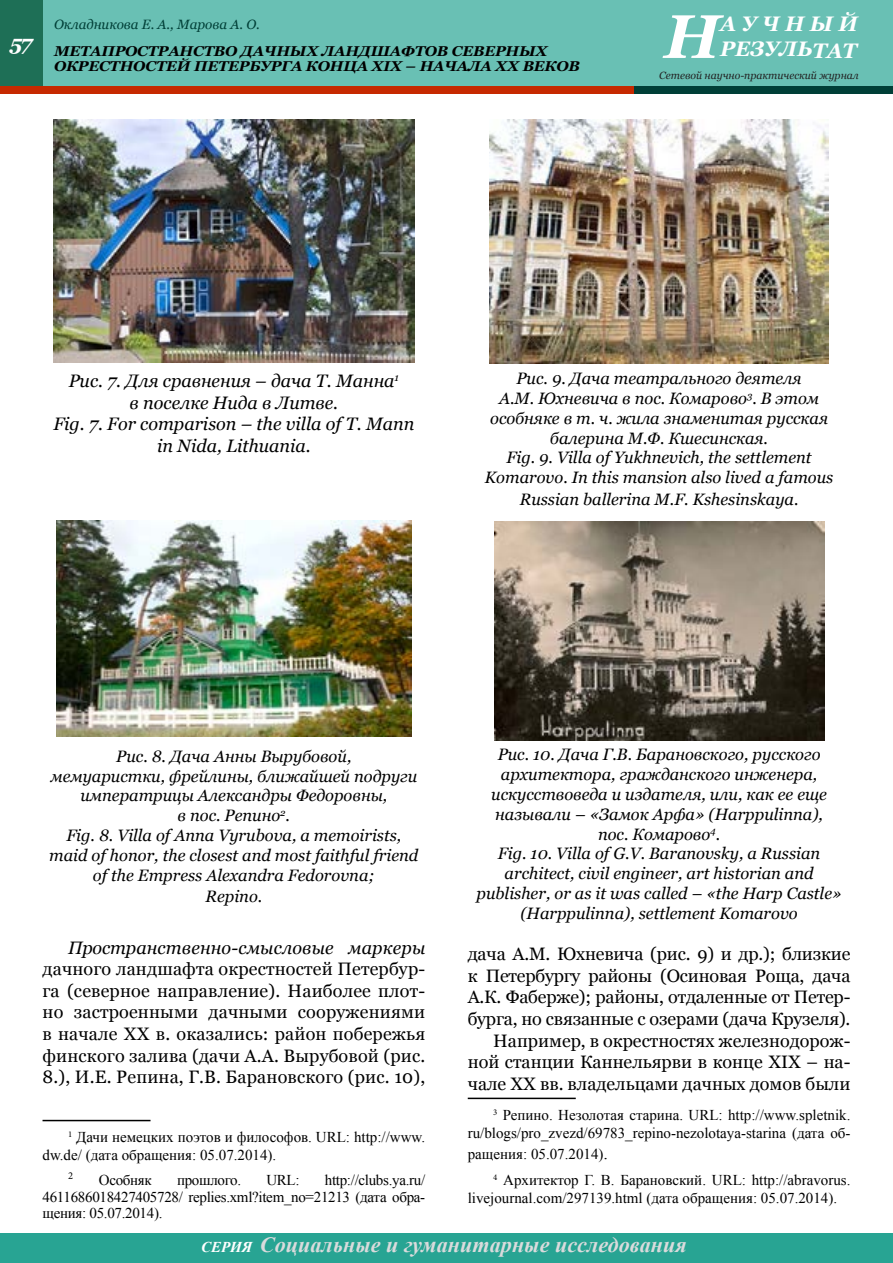
<style>
.page{position:relative;width:893px;height:1263px;background:#fff}
.page>*{position:absolute;margin:0;border:0;box-sizing:border-box;transform-origin:0 0}
.t1{font:italic 700 61.5px "Georgia";color:#fff}
.t2{font:italic 700 21.75px "Times New Roman";color:#dadbdc}
.t3{font:italic 700 21px/25.2px "Georgia";color:#fff}
.t4{font:18px/21.6px "Georgia";color:#000;text-align:justify}
.t5{font:italic 18px/21.6px "Georgia";color:#000;text-align:center}
.t6{font:italic 16.5px/19.8px "Georgia";color:#000;text-align:center}
.t7{font:15px/18px "Times New Roman";color:#000}
.t8{font:15px "Times New Roman";letter-spacing:-.02em;color:#000}
.t9{font:italic 700 14.25px/15px "Georgia";letter-spacing:-.01em;color:#000;scale:1.05 1}
.t10{font:italic 13.5px "Georgia";color:#003f37}
.t11{font:italic 10.5px "Georgia";color:#222}
.t12{font:10.5px "Minion Pro";color:#000}
.s1{font-size:18px}
.s2{font-size:15px;color:#fff}
</style>
<div class="page">
<div style="left:0;top:0;width:893px;height:94px;background:#69c0b4"></div>
<div style="left:0;top:0;width:43px;height:90px;background:#1e6f56"></div>
<div style="left:0;top:86px;width:655px;height:8px;background:#c62900"></div>
<div style="left:634px;top:86px;width:259px;height:8px;background:#003f37"></div>
<div style="left:0;top:1233px;width:893px;height:30px;background:#28a493"></div>
<img style="left:53px;top:119px;width:362px;height:243px">
<img style="left:57px;top:520px;width:354px;height:217px">
<hr style="left:43px;top:1120px;width:108px;height:1px;background:#000">
<img style="left:489px;top:119px;width:340px;height:245px">
<img style="left:494px;top:521px;width:330px;height:220px">
<hr style="left:468px;top:1097px;width:108px;height:2px;background:#000">
<p class="t3" style="left:720px;top:11px;width:139px">АУЧНЫЙ<br>РЕЗУЛЬТАТ</p>
<p class="t11" style="left:659px;top:68px;width:201px">Сетевой научно-практический журнал</p>
<p class="t10" style="left:54px;top:15px;width:207px">Окладникова Е. А., Марова А. О.</p>
<h1 class="t1" style="left:664px;top:-3px;width:58px">Н</h1>
<p class="t9" style="left:54px;top:43px;width:502px;text-indent:-44px"><sup>57</sup> МЕТАПРОСТРАНСТВО ДАЧНЫХ ЛАНДШАФТОВ СЕВЕРНЫХ<br>ОКРЕСТНОСТЕЙ ПЕТЕРБУРГА КОНЦА XIX – НАЧАЛА XX ВЕКОВ</p>
<p class="t5" style="left:53px;top:370px;width:362px">Рис. 7. Для сравнения – дача Т. Манна<sup>1<br></sup>в поселке Нида в Литве.<br>Fig. 7. For comparison – the villa of T. Mann in Nida, Lithuania.</p>
<p class="t6" style="left:485px;top:369px;width:350px">Рис. 9. Дача театрального деятеля<br>А.М. Юхневича в пос. Комарово<sup>3</sup>. В этом особняке в т. ч. жила знаменитая русская балерина М.Ф. Кшесинская.<br>Fig. 9. Villa of Yukhnevich, the settlement Komarovo. In this mansion also lived a famous</p>
<p class="t6" style="left:520px;top:489px;width:280px">Russian ballerina M.F. Kshesinskaya.</p>
<p class="t6" style="left:49px;top:746px;width:371px">Рис. 8. Дача Анны Вырубовой,<br>мемуаристки, фрейлины, ближайшей подруги императрицы Александры Федоровны,<br>в пос. Репино<sup>2</sup>.<br>Fig. 8. Villa of Anna Vyrubova, a memoirists, maid of honor, the closest and most faithful friend of the Empress Alexandra Fedorovna;</p>
<p class="t6" style="left:205px;top:887px;width:58px">Repino.</p>
<p class="t5" style="left:68px;top:937px;width:359px">Пространственно-смысловые маркеры</p>
<p class="t4" style="left:43px;top:958px;width:384px">дачного ландшафта окрестностей Петербур&shy;га (северное направление). Наиболее плот&shy;но застроенными дачными сооружениями в начале ХХ в. оказались: район побережья финского залива (дачи А.А. Вырубовой (рис.<br>8.), И.Е. Репина, Г.В. Барановского (рис. 10),</p>
<p class="t7" style="left:43px;top:1127px;width:384px;text-indent:26px"><sup>1</sup> Дачи немецких поэтов и философов. URL: http://www. dw.de/ (дата обращения: 05.07.2014).</p>
<p class="t12" style="left:68px;top:1169px;width:7px">2</p>
<p class="t8" style="left:99px;top:1170px;width:55px">Особняк</p>
<p class="t8" style="left:177px;top:1170px;width:66px">прошлого.</p>
<p class="t7" style="left:266px;top:1171px;width:35px">URL:</p>
<p class="t7" style="left:43px;top:1172px;width:384px;line-height:16.5px;text-align:justify;text-indent:282px">http://clubs.ya.ru/ 4611686018427405728/ replies.xml?item_no=21213 (дата обра&shy;щения: 05.07.2014).</p>
<p class="t6" style="left:476px;top:745px;width:367px">Рис. 10. Дача Г.В. Барановского, русского архитектора, гражданского инженера, искусствоведа и издателя, или, как ее еще называли – «Замок Арфа» (Harppulinna),<br>пос. Комарово<sup>4</sup>.<br>Fig. 10. Villa of G.V. Baranovsky, a Russian architect, civil engineer, art historian and publisher, or as it was called – «the Harp Castle» (Harppulinna), settlement Komarovo</p>
<p class="t4" style="left:468px;top:944px;width:384px;text-align:right">дача А.М. Юхневича (рис. 9) и др.); близкие к Петербургу районы (Осиновая Роща, дача А.К. Фаберже); районы, отдаленные от Петер&shy;бурга, но связанные с озерами (дача Крузеля).<br>Например, в окрестностях железнодорож&shy;ной станции Каннельярви в конце XIX – на&shy;чале ХХ вв. владельцами дачных домов были</p>
<p class="t7" style="left:468px;top:1105px;width:384px;text-align:right"><sup>3</sup> Репино. Незолотая старина. URL: http://www.spletnik. ru/blogs/pro_zvezd/69783_repino-nezolotaya-starina (дата об-</p>
<p class="t7" style="left:493px;top:1141px;width:359px;line-height:25.5px;text-indent:-25px">ращения: 05.07.2014)<span class="s1">.<br></span><sup>4</sup> Архитектор Г. В. Барановский. URL: http://abravorus.</p>
<p class="t7" style="left:468px;top:1188px;width:371px">livejournal.com/297139.html (дата обращения: 05.07.2014).</p>
<h2 class="t2" style="left:201px;top:1229px;width:487px"><span class="s2">СЕРИЯ</span> Социальные и гуманитарные исследования</h2>
</div>
